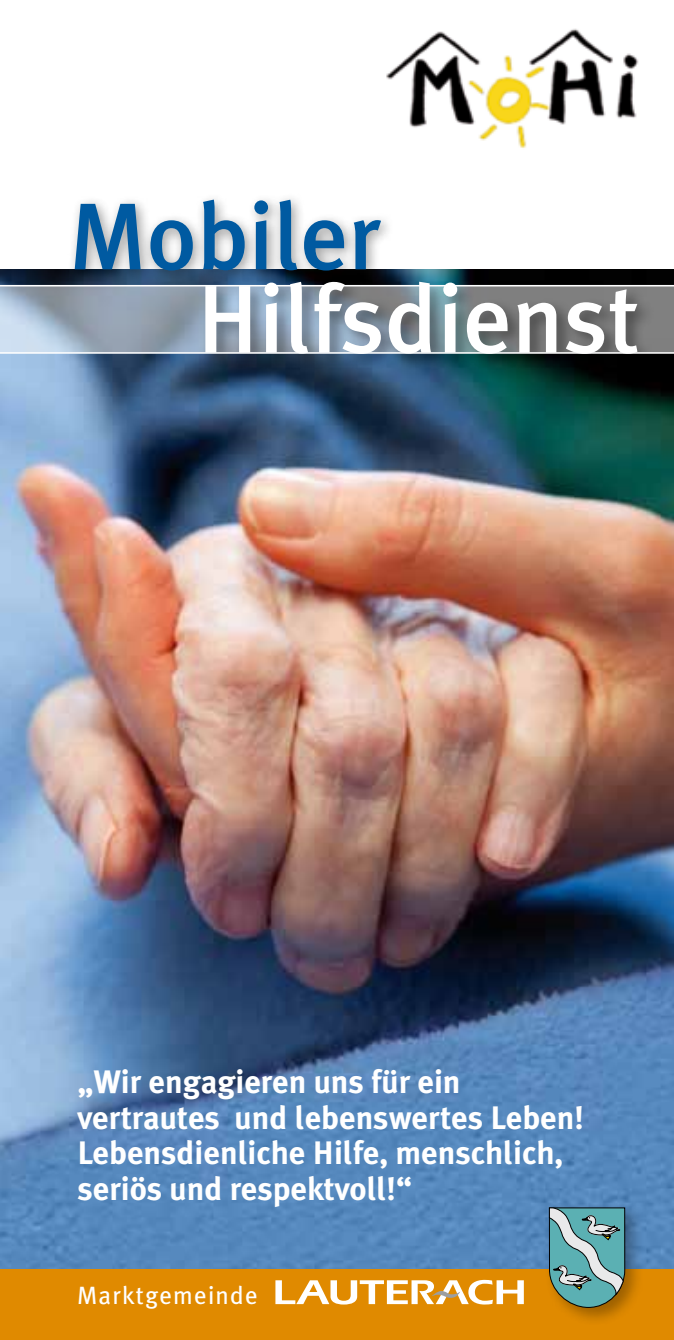
<style>
.page{position:relative;width:674px;height:1340px;background:#fff}
.page>*{position:absolute;margin:0;border:0;box-sizing:border-box;transform-origin:0 0}
.t1{font:500 96px "Meta Plus";color:#fff}
.t2{font:500 94.5px "Meta Plus";color:#005aa1}
.t3{font:700 32.5px/35.8px "Meta Plus";color:#fff}
.t4{font:25px "Meta Plus";letter-spacing:.045em;color:#fff}
</style>
<div class="page">
<img style="left:0;top:269px;width:673px;height:1000px">
<svg style="left:0;top:286px;width:673px;height:66px;background:#99a7b5"></svg>
<div style="left:200px;top:276px;width:455px;height:96px;background:#000;opacity:.41"></div>
<div style="left:66px;top:191px;width:328px;height:93px;background:#000;opacity:.4"></div>
<hr style="left:0;top:352px;width:673px;height:2px;background:#fff">
<hr style="left:0;top:285px;width:673px;height:1px;background:#fff">
<div style="left:0;top:1269px;width:673px;height:70px;background:#e08a00"></div>
<svg style="left:275px;top:1279px;width:248px;height:25px"></svg>
<div style="left:543px;top:1202px;width:100px;height:124px;background:#000;opacity:.3"></div>
<svg style="left:548px;top:1207px;width:77px;height:100px;background:#75a39c"></svg>
<img style="left:386px;top:28px;width:253px;height:120px">
<h2 class="t2" style="left:69px;top:182px;width:313px">Mobiler</h2>
<h1 class="t1" style="left:197px;top:263px;width:444px">Hilfsdienst</h1>
<p class="t3" style="left:77px;top:1063px;width:507px">„Wir engagieren uns für ein vertrautes und lebenswertes Leben!<br>Lebensdienliche Hilfe, menschlich, seriös und respektvoll!“</p>
<p class="t4" style="left:77px;top:1280px;width:182px">Marktgemeinde</p>
</div>
